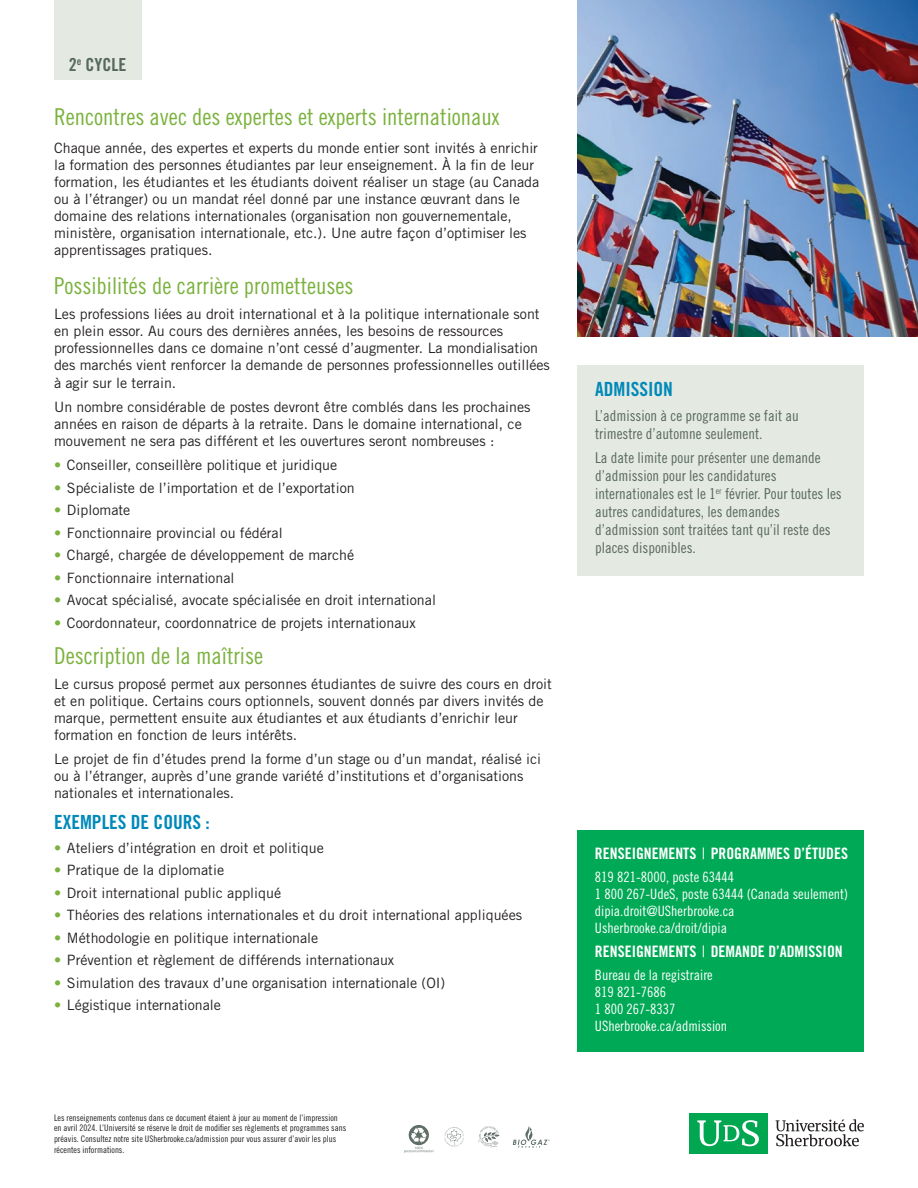
<style>
.page{position:relative;width:918px;height:1188px;background:#fff}
.page>*{position:absolute;margin:0;border:0;box-sizing:border-box;transform-origin:0 0}
.t1{font:23.25px "Trade Gothic LT Std Cn 18";color:#7bb23e}
.t2{font:19.5px "Trade Gothic LT Std Bd Cn 20";color:#0089b9}
.t3{font:18px "Trade Gothic LT Std Bd Cn 20";color:#57685f}
.t4{font:15.75px "Trade Gothic LT Std Bd Cn 20";color:#fff}
.t5{font:15px/18px "Trade Gothic LT Std Cn 18";color:#57685f}
.t6{font:14.25px/17.1px "Trade Gothic LT Std";color:#231f20}
.t7{font:14.25px/17.1px "Trade Gothic LT Std Cn 18";color:#fff}
.t8{font:9px/10.8px "Trade Gothic LT Std Cn 18";color:#231f20}
.s1{color:#7bb23e}
.s2{font-family:"Trade Gothic LT Std Cn 18"}
</style>
<div class="page">
<svg style="left:444px;top:1127px;width:20px;height:20px"></svg>
<svg style="left:404px;top:1125px;width:29px;height:28px"></svg>
<svg style="left:478px;top:1126px;width:22px;height:21px"></svg>
<svg style="left:513px;top:1126px;width:37px;height:22px"></svg>
<div style="left:578px;top:831px;width:286px;height:221px;background:#00a955"></div>
<img style="left:578px;top:0;width:340px;height:336px">
<div style="left:578px;top:365px;width:286px;height:211px;background:#e4e9e2"></div>
<div style="left:54px;top:0;width:87px;height:80px;background:#e4e9e2"></div>
<svg style="left:776px;top:1119px;width:88px;height:27px"></svg>
<div style="left:689px;top:1113px;width:78px;height:40px;background:#00a650"></div>
<svg style="left:697px;top:1120px;width:62px;height:26px"></svg>
<p class="t3" style="left:69px;top:54px;width:59px">2<sup>e</sup> CYCLE</p>
<h1 class="t1" style="left:54px;top:103px;width:447px">Rencontres avec des expertes et experts internationaux</h1>
<p class="t6" style="left:54px;top:139px;width:487px">Chaque année, des expertes et experts du monde entier sont invités à enrichir la formation des personnes étudiantes par leur enseignement. À la fin de leur formation, les étudiantes et les étudiants doivent réaliser un stage (au Canada ou à l’étranger) ou un mandat réel donné par une instance œuvrant dans le domaine des relations internationales (organisation non gouvernementale, ministère, organisation internationale, etc.). Une autre façon d’optimiser les apprentissages pratiques.</p>
<h1 class="t1" style="left:54px;top:272px;width:301px">Possibilités de carrière prometteuses</h1>
<p class="t6" style="left:54px;top:305px;width:497px">Les professions liées au droit international et à la politique internationale sont en plein essor. Au cours des dernières années, les besoins de ressources professionnelles dans ce domaine n’ont cessé d’augmenter. La mondialisation des marchés vient renforcer la demande de personnes professionnelles outillées à agir sur le terrain.</p>
<p class="t6" style="left:54px;top:398px;width:478px">Un nombre considérable de postes devront être comblés dans les prochaines années en raison de départs à la retraite. Dans le domaine international, ce mouvement ne sera pas différent et les ouvertures seront nombreuses :</p>
<p class="t6" style="left:54px;top:456px;width:285px"><span class="s1">•</span> Conseiller, conseillère politique et juridique</p>
<p class="t6" style="left:54px;top:479px;width:302px"><span class="s1">•</span> Spécialiste de l’importation et de l’exportation</p>
<p class="t6" style="left:54px;top:501px;width:78px"><span class="s1">•</span> Diplomate</p>
<p class="t6" style="left:54px;top:524px;width:230px"><span class="s1">•</span> Fonctionnaire provincial ou fédéral</p>
<p class="t6" style="left:54px;top:546px;width:302px"><span class="s1">•</span> Chargé, chargée de développement de marché</p>
<p class="t6" style="left:54px;top:569px;width:182px"><span class="s1">•</span> Fonctionnaire international</p>
<p class="t6" style="left:54px;top:591px;width:383px"><span class="s1">•</span> Avocat spécialisé, avocate spécialisée en droit international</p>
<p class="t6" style="left:54px;top:614px;width:363px"><span class="s1">•</span> Coordonnateur, coordonnatrice de projets internationaux</p>
<h1 class="t1" style="left:54px;top:641px;width:211px">Description de la maîtrise</h1>
<p class="t6" style="left:54px;top:675px;width:499px">Le cursus proposé permet aux personnes étudiantes de suivre des cours en droit et en politique. Certains cours optionnels, souvent donnés par divers invités de marque, permettent ensuite aux étudiantes et aux étudiants d’enrichir leur formation en fonction de leurs intérêts.</p>
<p class="t6" style="left:54px;top:750px;width:489px">Le projet de fin d’études prend la forme d’un stage ou d’un mandat, réalisé ici ou à l’étranger, auprès d’une grande variété d’institutions et d’organisations nationales et internationales.</p>
<h2 class="t2" style="left:54px;top:810px;width:157px">EXEMPLES DE COURS :</h2>
<p class="t6" style="left:54px;top:839px;width:271px"><span class="s1">•</span> Ateliers d’intégration en droit et politique</p>
<p class="t6" style="left:54px;top:862px;width:172px"><span class="s1">•</span> Pratique de la diplomatie</p>
<p class="t6" style="left:54px;top:884px;width:229px"><span class="s1">•</span> Droit international public appliqué</p>
<p class="t6" style="left:54px;top:907px;width:470px"><span class="s1">•</span> Théories des relations internationales et du droit international appliquées</p>
<p class="t6" style="left:54px;top:929px;width:266px"><span class="s1">•</span> Méthodologie en politique internationale</p>
<p class="t6" style="left:54px;top:952px;width:342px"><span class="s1">•</span> Prévention et règlement de différends internationaux</p>
<p class="t6" style="left:54px;top:974px;width:393px"><span class="s1">•</span> Simulation des travaux d’une organisation internationale (OI)</p>
<p class="t6" style="left:54px;top:997px;width:168px"><span class="s1">•</span> Légistique internationale</p>
<p class="t8" style="left:54px;top:1112px;width:294px">Les renseignements contenus dans ce document étaient à jour au moment de l’impression en avril 2024. L’Université se réserve le droit de modifier ses règlements et programmes sans préavis. Consultez notre site USherbrooke.ca/admission pour vous assurer d’avoir les plus récentes informations.</p>
<h2 class="t2" style="left:595px;top:378px;width:79px">ADMISSION</h2>
<p class="t5" style="left:595px;top:407px;width:205px">L’admission à ce programme se fait au trimestre d’automne seulement.</p>
<p class="t5" style="left:595px;top:448px;width:248px">La date limite pour présenter une demande d’admission pour les candidatures internationales est le 1<sup>er</sup> février. Pour toutes les autres candidatures, les demandes d’admission sont traitées tant qu’il reste des places disponibles.</p>
<p class="t4" style="left:595px;top:844px;width:255px">RENSEIGNEMENTS <span class="s2">|</span> PROGRAMMES D’ÉTUDES</p>
<p class="t7" style="left:595px;top:868px;width:255px">819 821-8000, poste 63444<br>1 800 267-UdeS, poste 63444 (Canada seulement) dipia.droit@USherbrooke.ca Usherbrooke.ca/droit/dipia</p>
<p class="t4" style="left:595px;top:942px;width:249px">RENSEIGNEMENTS <span class="s2">|</span> DEMANDE D’ADMISSION</p>
<p class="t7" style="left:595px;top:966px;width:134px">Bureau de la registraire<br>819 821-7686<br>1 800 267-8337<br>USherbrooke.ca/admission</p>
</div>
